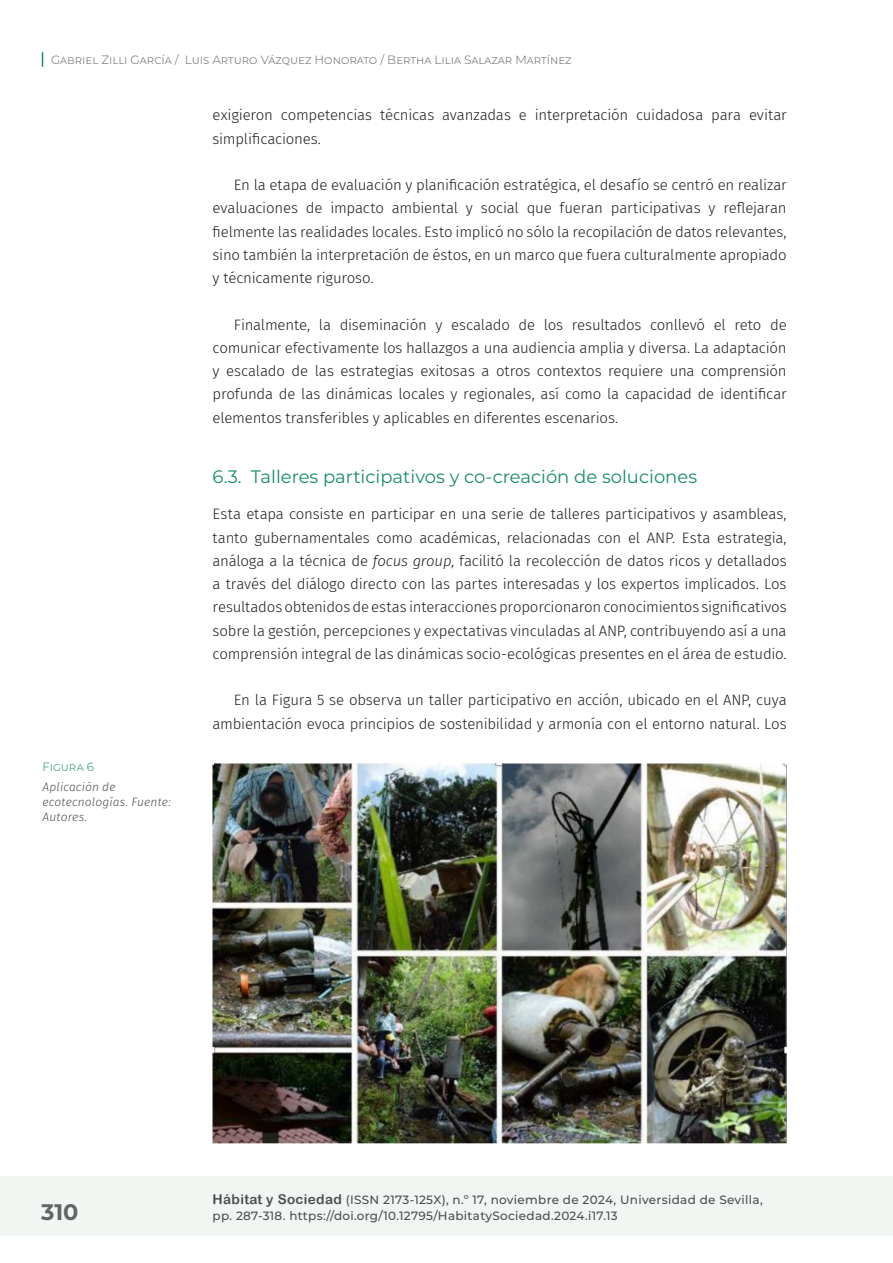
<style>
.page{position:relative;width:893px;height:1263px;background:#fff}
.page>*{position:absolute;margin:0;border:0;box-sizing:border-box;transform-origin:0 0}
.t1{font:700 22.5px "Montserrat";color:#636466}
.t2{font:18px "Montserrat";color:#198e65}
.t3{font:300 15px/23.2px "Fira Sans";letter-spacing:-.015em;color:#231f20;text-align:justify}
.t4{font:500 12px/16.5px "Montserrat";letter-spacing:.025em;color:#4d4d4f}
.t5{font:300 12px "Montserrat";color:#636466}
.t6{font:italic 300 12px/15px "Fira Sans";letter-spacing:.01em;color:#4d4d4f}
.t7{font:300 12px "Montserrat";letter-spacing:-.005em;color:#198e65}
.s1{font-style:italic}
.s2{font-family:"Arial Rounded MT Bold";font-weight:400;font-size:13.5px}
</style>
<div class="page">
<div style="left:0;top:1176px;width:892px;height:60px;background:#f2f6f3"></div>
<svg style="left:42px;top:52px;width:1px;height:15px"></svg>
<img style="left:213px;top:763px;width:574px;height:381px">
<p class="t5" style="left:51px;top:51px;width:522px">Gabriel Zilli García / Luis Arturo Vázquez Honorato / Bertha Lilia Salazar Martínez</p>
<p class="t3" style="left:213px;top:103px;width:575px">exigieron competencias técnicas avanzadas e interpretación cuidadosa para evitar simplificaciones.</p>
<p class="t3" style="left:213px;top:173px;width:576px;text-indent:21px">En la etapa de evaluación y planificación estratégica, el desafío se centró en realizar evaluaciones de impacto ambiental y social que fueran participativas y reflejaran fielmente las realidades locales. Esto implicó no sólo la recopilación de datos relevantes, sino también la interpretación de éstos, en un marco que fuera culturalmente apropiado y técnicamente riguroso.</p>
<p class="t3" style="left:213px;top:313px;width:576px;text-indent:21px">Finalmente, la diseminación y escalado de los resultados conllevó el reto de comunicar efectivamente los hallazgos a una audiencia amplia y diversa. La adaptación y escalado de las estrategias exitosas a otros contextos requiere una comprensión profunda de las dinámicas locales y regionales, así como la capacidad de identificar elementos transferibles y aplicables en diferentes escenarios.</p>
<p class="t7" style="left:43px;top:759px;width:53px">Figura 6</p>
<p class="t6" style="left:43px;top:779px;width:130px">Aplicación de ecotecnologías. Fuente:<br>Autores.</p>
<p class="t2" style="left:213px;top:464px;width:486px">6.3. Talleres participativos y co-creación de soluciones</p>
<p class="t3" style="left:213px;top:502px;width:576px">Esta etapa consiste en participar en una serie de talleres participativos y asambleas, tanto gubernamentales como académicas, relacionadas con el ANP. Esta estrategia, análoga a la técnica de <span class="s1">focus group</span>, facilitó la recolección de datos ricos y detallados a través del diálogo directo con las partes interesadas y los expertos implicados. Los resultados obtenidos de estas interacciones proporcionaron conocimientos significativos sobre la gestión, percepciones y expectativas vinculadas al ANP, contribuyendo así a una comprensión integral de las dinámicas socio-ecológicas presentes en el área de estudio.</p>
<p class="t3" style="left:213px;top:688px;width:576px;text-align:right">En la Figura 5 se observa un taller participativo en acción, ubicado en el ANP, cuya ambientación evoca principios de sostenibilidad y armonía con el entorno natural. Los</p>
<h1 class="t1" style="left:41px;top:1196px;width:39px">310</h1>
<p class="t4" style="left:213px;top:1191px;width:552px"><span class="s2">Hábitat y Sociedad</span> (ISSN 2173-125X), n.º 17, noviembre de 2024, Universidad de Sevilla, pp. 287-318. https://doi.org/10.12795/HabitatySociedad.2024.i17.13</p>
</div>
